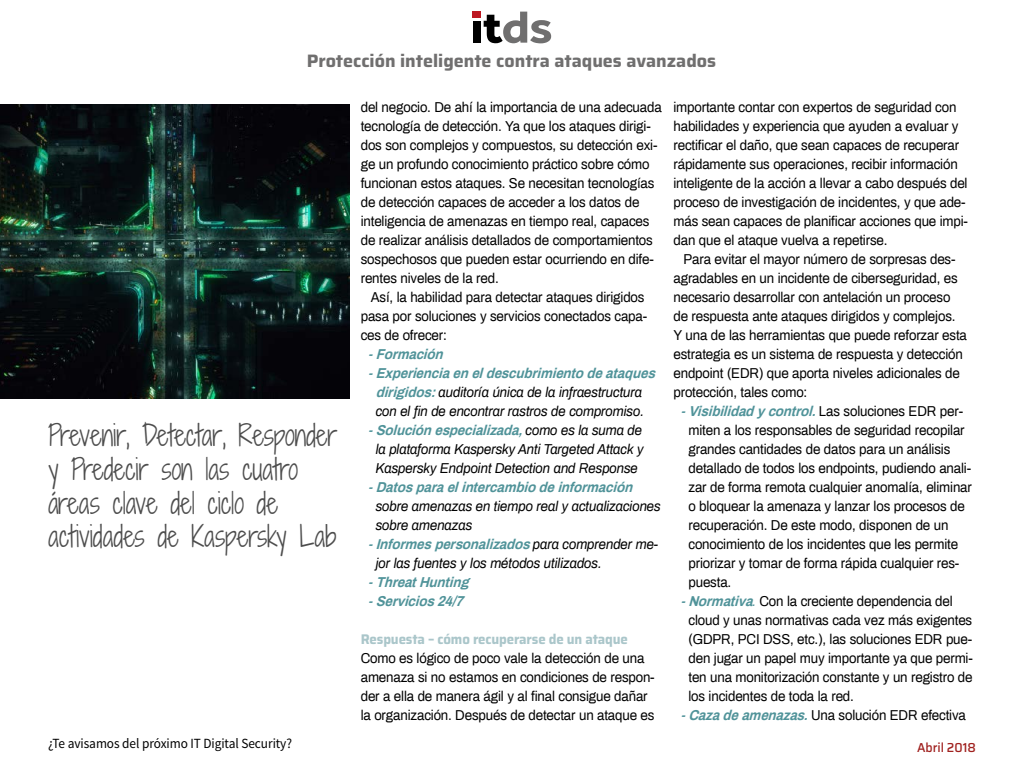
<style>
.page{position:relative;width:1024px;height:768px;background:#fff}
.page>*{position:absolute;margin:0;border:0;box-sizing:border-box;transform-origin:0 0}
.t1{font:28px/33.6px "Shadows Into Light Two";color:#4d4d4d;scale:.9 1}
.t2{font:700 18px "Saira";color:#706f6f}
.t3{font:14px/19px "Archivo";letter-spacing:-.01em;color:#000;scale:.95 1}
.t4{font:italic 14px/19px "Archivo";letter-spacing:-.01em;color:#000;scale:.95 1}
.t5{font:italic 700 14px "Archivo";color:#509399;scale:.95 1}
.t6{font:14px "Source Sans Pro";letter-spacing:-.005em;color:#000;scale:.95 1}
.t7{font:700 14px "Saira";letter-spacing:-.01em;color:#aac6ca;scale:.95 1}
.t8{font:500 13px "Saira";color:#a0211f;scale:.95 1}
.s1{font-weight:400;font-style:normal;color:#000}
.s2{font-weight:700;font-style:italic;color:#509399}
.s3{font-style:italic;color:#509399}
.s4{font-weight:700;color:#509399}
</style>
<div class="page">
<img style="left:0;top:104px;width:349px;height:294px">
<div style="left:473px;top:12px;width:8px;height:6px;background:#bd1822"></div>
<div style="left:473px;top:21px;width:8px;height:21px;background:#000"></div>
<svg style="left:484px;top:12px;width:67px;height:31px"></svg>
<p class="t2" style="left:307px;top:47px;width:411px">Protección inteligente contra ataques avanzados</p>
<p class="t3" style="left:674px;top:97px;width:312px">importante contar con expertos de seguridad con habilidades y experiencia que ayuden a evaluar y rectificar el daño, que sean capaces de recuperar rápidamente sus operaciones, recibir información inteligente de la acción a llevar a cabo después del proceso de investigación de incidentes, y que ade&shy;más sean capaces de planificar acciones que impi&shy;dan que el ataque vuelva a repetirse.</p>
<p class="t3" style="left:674px;top:249px;width:310px;text-indent:10px">Para evitar el mayor número de sorpresas des&shy;agradables en un incidente de ciberseguridad, es necesario desarrollar con antelación un proceso de respuesta ante ataques dirigidos y complejos.<br>Y una de las herramientas que puede reforzar esta estrategia es un sistema de respuesta y detección endpoint (EDR) que aporta niveles adicionales de protección, tales como:</p>
<p class="t5" style="left:680px;top:402px;width:299px">- Visibilidadycontrol.<span class="s1">L a s s o l u c i o n e s E D R p e r -</span></p>
<p class="t3" style="left:688px;top:420px;width:292px">miten a los responsables de seguridad recopilar</p>
<p class="t3" style="left:688px;top:439px;width:277px">grandes cantidades de datos para un análisis</p>
<p class="t3" style="left:688px;top:458px;width:299px">detallado de todos los endpoints, pudiendo anali-</p>
<p class="t3" style="left:688px;top:477px;width:300px">zar de forma remota cualquier anomalía, eliminar</p>
<p class="t3" style="left:688px;top:496px;width:292px">o bloquear la amenaza y lanzar los procesos de</p>
<p class="t3" style="left:688px;top:515px;width:275px">recuperación. De este modo, disponen de un</p>
<p class="t3" style="left:688px;top:534px;width:285px">conocimiento de los incidentes que les permite</p>
<p class="t3" style="left:688px;top:553px;width:287px">priorizar y tomar de forma rápida cualquier res-</p>
<p class="t3" style="left:688px;top:572px;width:47px">puesta.</p>
<p class="t3" style="left:680px;top:591px;width:288px"><span class="s2">-Normativa</span><span class="s3">.</span> Con la creciente dependencia del</p>
<p class="t3" style="left:688px;top:610px;width:300px">cloud y unas normativas cada vez más exigentes</p>
<p class="t3" style="left:688px;top:629px;width:300px">(GDPR, PCI DSS, etc.), las soluciones EDR pue-</p>
<p class="t3" style="left:688px;top:648px;width:301px">den jugar un papel muy importante ya que permi-</p>
<p class="t3" style="left:688px;top:667px;width:301px">ten una monitorización constante y un registro de</p>
<p class="t3" style="left:688px;top:686px;width:176px">los incidentes de toda la red.</p>
<p class="t3" style="left:680px;top:705px;width:302px"><span class="s2">-Cazadeamenazas.</span>Una solución EDR efectiva</p>
<p class="t3" style="left:361px;top:97px;width:318px">del negocio. De ahí la importancia de una adecuada tecnología de detección. Ya que los ataques dirigi&shy;dos son complejos y compuestos, su detección exi&shy;ge un profundo conocimiento práctico sobre cómo funcionan estos ataques. Se necesitan tecnologías de detección capaces de acceder a los datos de inteligencia de amenazas en tiempo real, capaces de realizar análisis detallados de comportamientos sospechosos que pueden estar ocurriendo en dife&shy;rentes niveles de la red.</p>
<p class="t3" style="left:361px;top:287px;width:303px;text-indent:10px">Así, la habilidad para detectar ataques dirigidos pasa por soluciones y servicios conectados capa&shy;ces de ofrecer:</p>
<p class="t5" style="left:368px;top:345px;width:86px">- Formación</p>
<p class="t4" style="left:376px;top:363px;width:300px;text-indent:-8px"><span class="s4">- Experienciaeneldescubrimientodeataques dirigidos:</span>auditoría única de la infraestructura con el fin de encontrar rastros de compromiso.</p>
<p class="t4" style="left:368px;top:420px;width:292px;text-align:center"><span class="s4">- Soluciónespecializada,</span> c o m o e s l a s u m a d e la plataforma Kaspersky Anti Targeted Attack y<br>Kaspersky Endpoint Detection and Response</p>
<p class="t5" style="left:368px;top:478px;width:285px">- Datosparaelintercambiodeinformación</p>
<p class="t4" style="left:376px;top:496px;width:302px">sobre amenazas en tiempo real y actualizaciones sobre amenazas</p>
<p class="t4" style="left:376px;top:534px;width:299px;text-indent:-8px"><span class="s4">- Informespersonalizados</span> p a r a c o m p r e n d e r m e - jor las fuentes y los métodos utilizados.</p>
<p class="t5" style="left:368px;top:573px;width:113px">- ThreatHunting</p>
<p class="t5" style="left:368px;top:592px;width:107px">- Servicios24/7</p>
<p class="t7" style="left:361px;top:628px;width:283px">Respuesta – cómo recuperarse de un ataque</p>
<p class="t3" style="left:361px;top:648px;width:311px">Como es lógico de poco vale la detección de una amenaza si no estamos en condiciones de respon&shy;der a ella de manera ágil y al final consigue dañar la organización. Después de detectar un ataque es</p>
<h1 class="t1" style="left:48px;top:419px;width:323px">Prevenir, Detectar, Responder y Predecir son las cuatro áreas clave del ciclo de actividades de Kaspersky Lab</h1>
<p class="t6" style="left:48px;top:734px;width:258px">¿Te avisamos del próximo IT Digital Security?</p>
<p class="t8" style="left:917px;top:738px;width:64px">Abril 2018</p>
</div>
